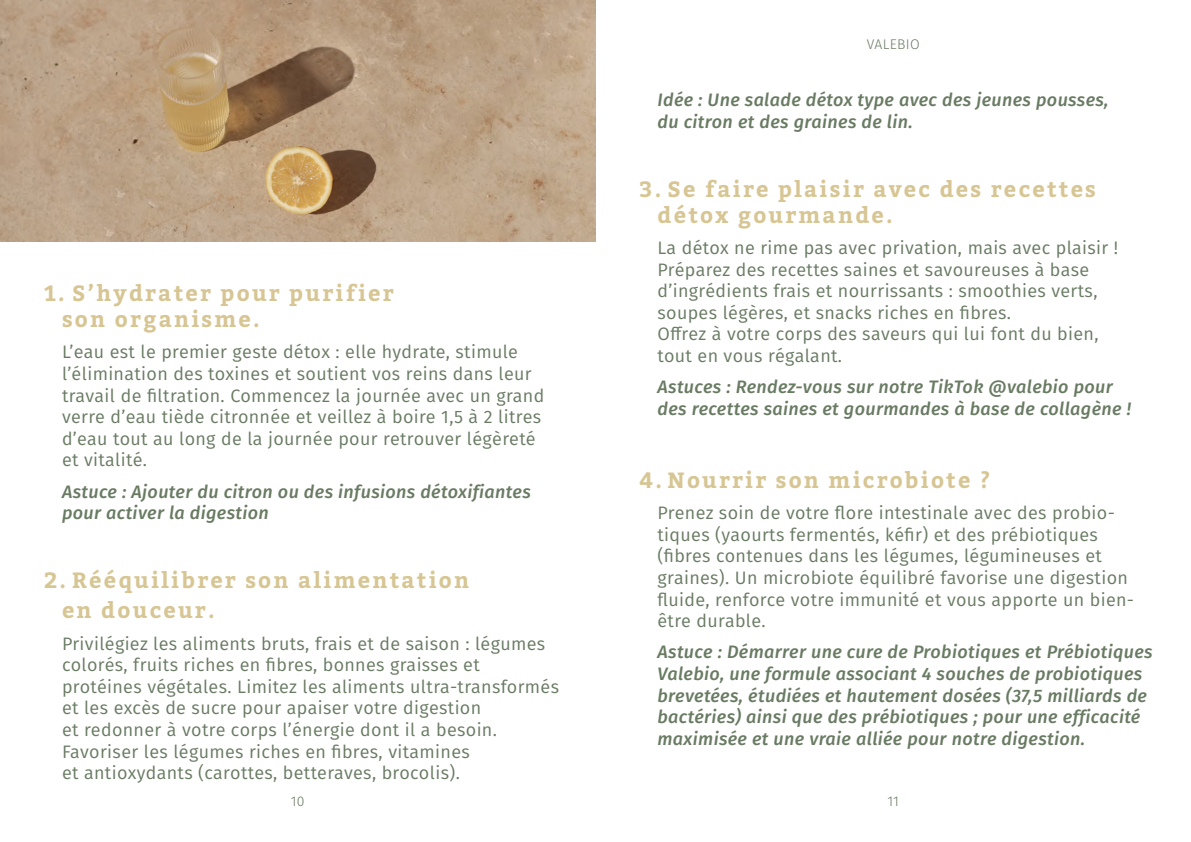
<style>
.page{position:relative;width:1191px;height:842px;background:#fff}
.page>*{position:absolute;margin:0;border:0;box-sizing:border-box;transform-origin:0 0}
.t1{font:700 22px/26px "Bitter";letter-spacing:.1em;color:#d7c694}
.t2{font:18px/21.6px "Fira Sans";letter-spacing:.02em;color:#697b63}
.t3{font:italic 500 18px/21.6px "Fira Sans";letter-spacing:.02em;color:#697b63}
.t4{font:300 14px "Fira Sans";letter-spacing:.02em;color:#697b63}
</style>
<div class="page">
<img style="left:0;top:0;width:595px;height:241px">
<p class="t4" style="left:866px;top:34px;width:54px">VALEBIO</p>
<p class="t1" style="left:62px;top:281px;width:333px;text-indent:-18px">1. S’hydrater pour purifier son organisme.</p>
<p class="t2" style="left:62px;top:341px;width:484px">L’eau est le premier geste détox : elle hydrate, stimule l’élimination des toxines et soutient vos reins dans leur travail de filtration. Commencez la journée avec un grand verre d’eau tiède citronnée et veillez à boire 1,5 à 2 litres d’eau tout au long de la journée pour retrouver légèreté et vitalité.</p>
<p class="t3" style="left:62px;top:480px;width:470px">Astuce : Ajouter du citron ou des infusions détoxifiantes pour activer la digestion</p>
<p class="t1" style="left:62px;top:566px;width:409px;line-height:30px;text-indent:-18px">2. Rééquilibrer son alimentation en douceur.</p>
<p class="t2" style="left:62px;top:632px;width:498px">Privilégiez les aliments bruts, frais et de saison : légumes colorés, fruits riches en fibres, bonnes graisses et protéines végétales. Limitez les aliments ultra-transformés et les excès de sucre pour apaiser votre digestion<br>et redonner à votre corps l’énergie dont il a besoin.<br>Favoriser les légumes riches en fibres, vitamines<br>et antioxydants (carottes, betteraves, brocolis).</p>
<p class="t3" style="left:657px;top:88px;width:452px">Idée : Une salade détox type avec des jeunes pousses, du citron et des graines de lin.</p>
<p class="t1" style="left:657px;top:177px;width:440px;text-indent:-18px">3. Se faire plaisir avec des recettes détox gourmande.</p>
<p class="t2" style="left:657px;top:236px;width:462px">La détox ne rime pas avec privation, mais avec plaisir !<br>Préparez des recettes saines et savoureuses à base d’ingrédients frais et nourrissants : smoothies verts, soupes légères, et snacks riches en fibres.<br>Offrez à votre corps des saveurs qui lui font du bien, tout en vous régalant.</p>
<p class="t3" style="left:657px;top:375px;width:475px">Astuces : Rendez-vous sur notre TikTok @valebio pour des recettes saines et gourmandes à base de collagène !</p>
<p class="t1" style="left:639px;top:468px;width:352px">4. Nourrir son microbiote ?</p>
<p class="t2" style="left:657px;top:502px;width:478px">Prenez soin de votre flore intestinale avec des probio&shy;tiques (yaourts fermentés, kéfir) et des prébiotiques (fibres contenues dans les légumes, légumineuses et graines). Un microbiote équilibré favorise une digestion fluide, renforce votre immunité et vous apporte un bien&shy;être durable.</p>
<p class="t3" style="left:657px;top:640px;width:497px">Astuce : Démarrer une cure de Probiotiques et Prébiotiques Valebio, une formule associant 4 souches de probiotiques brevetées, étudiées et hautement dosées (37,5 milliards de bactéries) ainsi que des prébiotiques ; pour une efficacité maximisée et une vraie alliée pour notre digestion.</p>
<p class="t4" style="left:291px;top:791px;width:15px">10</p>
<p class="t4" style="left:887px;top:791px;width:13px">11</p>
</div>
